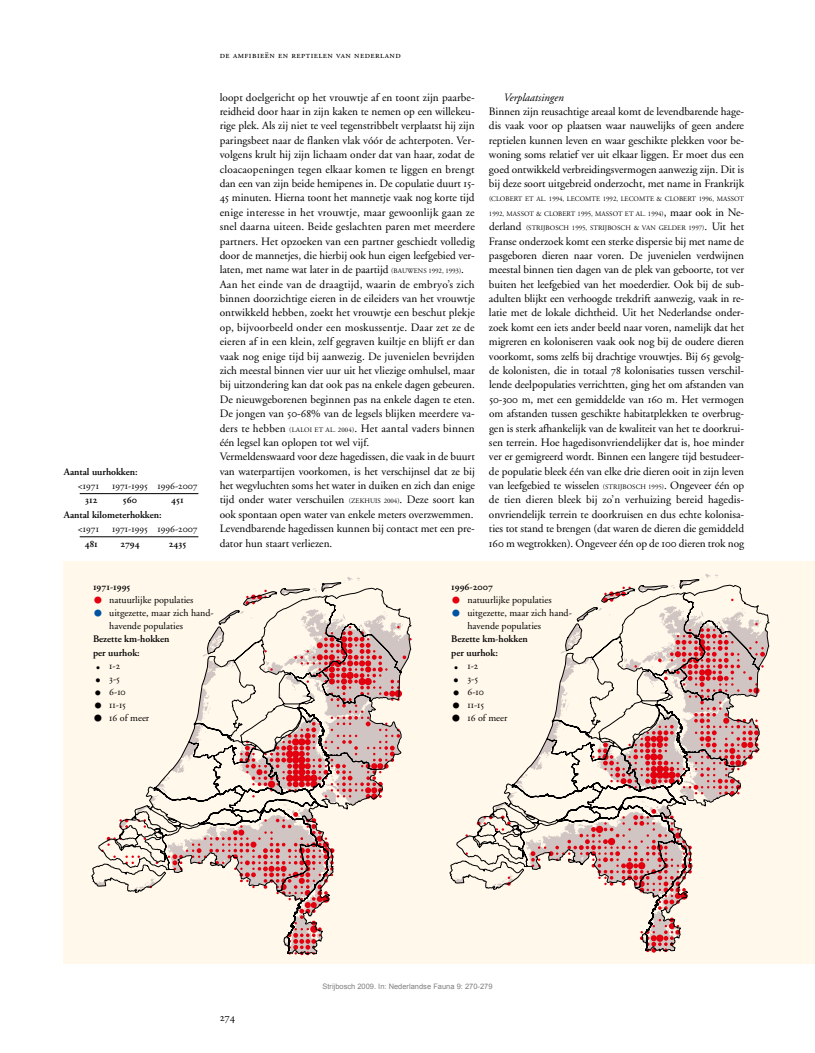
<style>
.page{position:relative;width:815px;height:1053px;background:#fff}
.page>*{position:absolute;margin:0;border:0;box-sizing:border-box;transform-origin:0 0}
.t1{font:11.25px/14.4px "Adobe Garamond";color:#000;text-align:justify}
.t2{font:italic 11.25px "Adobe Garamond";color:#000}
.t3{font:10px/13.1px "Adobe Garamond";color:#000}
.t4{font:600 10px/13.1px "Adobe Garamond";color:#000}
.t5{font:10px "Adobe Garamond Exp";color:#000}
.t6{font:600 10px "Adobe Garamond Exp";color:#000}
.t7{font:9.38px "Adobe Garamond Pro";letter-spacing:.05em;color:#000}
.t8{font:7.5px "Arial";color:#808080}
.t9{font:6.88px/14.4px "Adobe Garamond Pro";letter-spacing:.01em;color:#000}
.s1{font-family:"Adobe Garamond"}
.s2{font-family:"Adobe Garamond Exp"}
.s3{font-family:"Adobe Garamond Pro";font-size:6.88px}
.s4{font-family:"Adobe Garamond";font-size:11.25px}
.s5{font-family:"Universal Std Newswith Comm Pi";font-size:8.75px;color:#e3000f}
.s6{font-family:"Universal Std Newswith Comm Pi";font-size:8.75px;color:#0052a2}
.s7{font-family:"Universal Std Newswith Comm Pi";font-size:3.75px}
.s8{font-family:"Universal Std Newswith Comm Pi";font-size:5px}
.s9{font-family:"Universal Std Newswith Comm Pi";font-size:6.25px}
.s10{font-family:"Universal Std Newswith Comm Pi";font-size:7.5px}
.s11{font-family:"Universal Std Newswith Comm Pi";font-size:8.75px}
</style>
<div class="page">
<div style="left:64px;top:561px;width:751px;height:402px;background:#fff8eb"></div>
<svg style="left:91px;top:582px;width:321px;height:372px"></svg>
<svg style="left:646px;top:951px;width:28px;height:1px"></svg>
<svg style="left:450px;top:579px;width:319px;height:372px"></svg>
<hr style="left:80px;top:493px;width:118px;height:1px;background:#000">
<hr style="left:80px;top:536px;width:118px;height:1px;background:#000">
<p class="t4" style="left:64px;top:465px;width:76px">Aantal uurhokken:</p>
<p class="t5" style="left:78px;top:482px;width:23px"><span class="s1">&lt;</span>1971</p>
<p class="t5" style="left:112px;top:482px;width:87px">1971<span class="s1">-</span>1995 1996<span class="s1">-</span>2007</p>
<p class="t6" style="left:85px;top:496px;width:14px">312</p>
<p class="t6" style="left:123px;top:496px;width:16px">560</p>
<p class="t6" style="left:171px;top:496px;width:14px">451</p>
<p class="t4" style="left:64px;top:508px;width:100px">Aantal kilometerhokken:</p>
<p class="t5" style="left:78px;top:525px;width:23px"><span class="s1">&lt;</span>1971</p>
<p class="t5" style="left:112px;top:525px;width:87px">1971<span class="s1">-</span>1995 1996<span class="s1">-</span>2007</p>
<p class="t6" style="left:85px;top:539px;width:15px">481</p>
<p class="t6" style="left:120px;top:539px;width:21px">2794</p>
<p class="t6" style="left:169px;top:539px;width:19px">2435</p>
<p class="t7" style="left:220px;top:49px;width:183px">DE AMFIBIEËN EN REPTIELEN VAN NEDERLAND</p>
<p class="t1" style="left:220px;top:90px;width:257px;text-align:left">loopt doelgericht op het vrouwtje af en toont zijn paarbe&shy;reidheid door haar in zijn kaken te nemen op een willekeu&shy;rige plek. Als zij niet te veel tegenstribbelt verplaatst hij zijn paringsbeet naar de flanken vlak vóór de achterpoten. Ver&shy;volgens krult hij zijn lichaam onder dat van haar, zodat de cloacaopeningen tegen elkaar komen te liggen en brengt dan een van zijn beide hemipenes in. De copulatie duurt <span class="s2">15</span>- <span class="s2">45</span> minuten. Hierna toont het mannetje vaak nog korte tijd enige interesse in het vrouwtje, maar gewoonlijk gaan ze snel daarna uiteen. Beide geslachten paren met meerdere partners. Het opzoeken van een partner geschiedt volledig door de mannetjes, die hierbij ook hun eigen leefgebied ver&shy;laten, met name wat later in de paartijd <span class="s3">(BAUWENS 1992, 1993)</span>.<br>Aan het einde van de draagtijd, waarin de embryo’s zich binnen doorzichtige eieren in de eileiders van het vrouwtje ontwikkeld hebben, zoekt het vrouwtje een beschut plekje op, bijvoorbeeld onder een moskussentje. Daar zet ze de eieren af in een klein, zelf gegraven kuiltje en blijft er dan vaak nog enige tijd bij aanwezig. De juvenielen bevrijden zich meestal binnen vier uur uit het vliezige omhulsel, maar bij uitzondering kan dat ook pas na enkele dagen gebeuren.<br>De nieuwgeborenen beginnen pas na enkele dagen te eten.<br>De jongen van <span class="s2">50</span>-<span class="s2">68</span>% van de legsels blijken meerdere va&shy;ders te hebben <span class="s3">(LALOI ET AL. 2004)</span>. Het aantal vaders binnen één legsel kan oplopen tot wel vijf.<br>Vermeldenswaard voor deze hagedissen, die vaak in de buurt van waterpartijen voorkomen, is het verschijnsel dat ze bij het wegvluchten soms het water in duiken en zich dan enige tijd onder water verschuilen <span class="s3">(ZEKHUIS 2004)</span>. Deze soort kan ook spontaan open water van enkele meters overzwemmen.<br>Levendbarende hagedissen kunnen bij contact met een pre&shy;dator hun staart verliezen.</p>
<p class="t2" style="left:503px;top:91px;width:62px">Verplaatsingen</p>
<p class="t1" style="left:489px;top:105px;width:257px">Binnen zijn reusachtige areaal komt de levendbarende hage&shy;dis vaak voor op plaatsen waar nauwelijks of geen andere reptielen kunnen leven en waar geschikte plekken voor be&shy;woning soms relatief ver uit elkaar liggen. Er moet dus een goed ontwikkeld verbreidingsvermogen aanwezig zijn. Dit is bij deze soort uitgebreid onderzocht, met name in Frankrijk</p>
<p class="t9" style="left:489px;top:192px;width:257px">(CLOBERT ET AL. 1994, LECOMTE 1992, LECOMTE &amp; CLOBERT 1996, MASSOT<br>1992, MASSOT &amp; CLOBERT 1995, MASSOT ET AL. 1994)<span class="s4">, maar ook in Ne&shy;derland</span> (STRIJBOSCH 1995, STRIJBOSCH &amp; VAN GELDER 1997)<span class="s4">. Uit het</span></p>
<p class="t1" style="left:489px;top:234px;width:257px">Franse onderzoek komt een sterke dispersie bij met name de pasgeboren dieren naar voren. De juvenielen verdwijnen meestal binnen tien dagen van de plek van geboorte, tot ver buiten het leefgebied van het moederdier. Ook bij de sub&shy;adulten blijkt een verhoogde trekdrift aanwezig, vaak in re&shy;latie met de lokale dichtheid. Uit het Nederlandse onder&shy;zoek komt een iets ander beeld naar voren, namelijk dat het migreren en koloniseren vaak ook nog bij de oudere dieren voorkomt, soms zelfs bij drachtige vrouwtjes. Bij <span class="s2">65</span> gevolg&shy;de kolonisten, die in totaal <span class="s2">78</span> kolonisaties tussen verschil&shy;lende deelpopulaties verrichtten, ging het om afstanden van <span class="s2">50</span>-<span class="s2">300</span> m, met een gemiddelde van <span class="s2">160</span> m. Het vermogen om afstanden tussen geschikte habitatplekken te overbrug&shy;gen is sterk afhankelijk van de kwaliteit van het te doorkrui&shy;sen terrein. Hoe hagedisonvriendelijker dat is, hoe minder ver er gemigreerd wordt. Binnen een langere tijd bestudeer&shy;de populatie bleek één van elke drie dieren ooit in zijn leven van leefgebied te wisselen <span class="s3">(STRIJBOSCH 1995)</span>. Ongeveer één op de tien dieren bleek bij zo’n verhuizing bereid hagedis&shy;onvriendelijk terrein te doorkruisen en dus echte kolonisa&shy;ties tot stand te brengen (dat waren de dieren die gemiddeld <span class="s2">160</span> m wegtrokken). Ongeveer één op de <span class="s2">100</span> dieren trok nog</p>
<p class="t6" style="left:93px;top:582px;width:39px">1971-1995</p>
<p class="t3" style="left:94px;top:593px;width:101px"><span class="s5">●</span> natuurlijke populaties</p>
<p class="t3" style="left:109px;top:606px;width:105px;text-indent:-15px"><span class="s6">●</span> uitgezette, maar zich hand&shy;havende populaties</p>
<p class="t4" style="left:93px;top:633px;width:78px">Bezette km-hokken per uurhok:</p>
<p class="t5" style="left:96px;top:661px;width:25px"><span class="s7">●</span> 1<span class="s1">-</span>2</p>
<p class="t5" style="left:96px;top:674px;width:26px"><span class="s8">●</span> 3<span class="s1">-</span>5</p>
<p class="t5" style="left:95px;top:687px;width:32px"><span class="s9">●</span> 6<span class="s1">-</span>10</p>
<p class="t5" style="left:95px;top:701px;width:33px"><span class="s10">●</span> 11<span class="s1">-</span>15</p>
<p class="t3" style="left:94px;top:711px;width:57px"><span class="s11">●</span> <span class="s2">16</span> of meer</p>
<p class="t6" style="left:451px;top:582px;width:43px">1996-2007</p>
<p class="t3" style="left:452px;top:593px;width:101px"><span class="s5">●</span> natuurlijke populaties</p>
<p class="t3" style="left:467px;top:606px;width:105px;text-indent:-15px"><span class="s6">●</span> uitgezette, maar zich hand&shy;havende populaties</p>
<p class="t4" style="left:451px;top:633px;width:78px">Bezette km-hokken per uurhok:</p>
<p class="t5" style="left:455px;top:661px;width:25px"><span class="s7">●</span> 1<span class="s1">-</span>2</p>
<p class="t5" style="left:454px;top:674px;width:26px"><span class="s8">●</span> 3<span class="s1">-</span>5</p>
<p class="t5" style="left:453px;top:687px;width:32px"><span class="s9">●</span> 6<span class="s1">-</span>10</p>
<p class="t5" style="left:453px;top:701px;width:33px"><span class="s10">●</span> 11<span class="s1">-</span>15</p>
<p class="t3" style="left:452px;top:711px;width:57px"><span class="s11">●</span> <span class="s2">16</span> of meer</p>
<p class="t8" style="left:322px;top:981px;width:172px">Strijbosch 2009. In: Nederlandse Fauna 9: 270-279</p>
</div>
